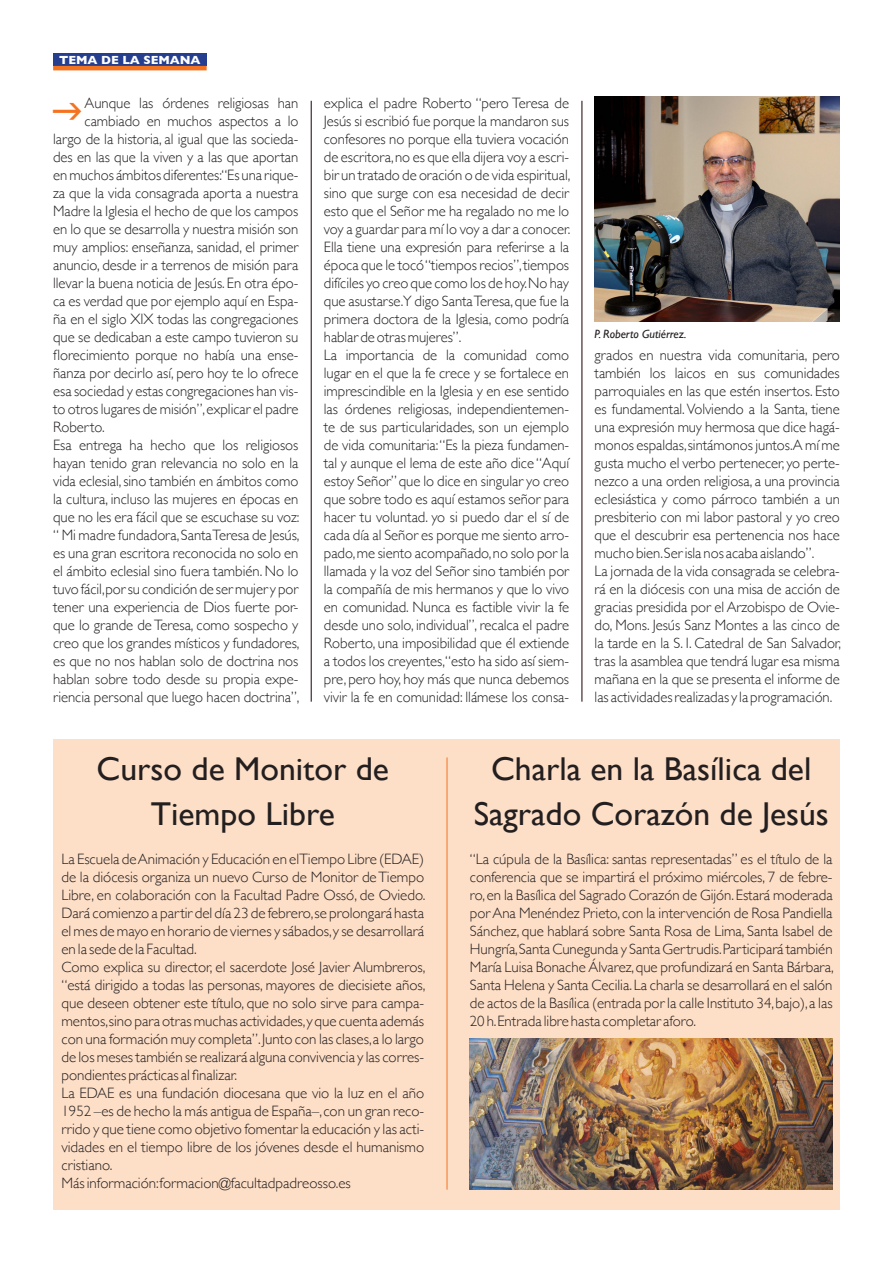
<style>
.page{position:relative;width:893px;height:1263px;background:#fff}
.page>*{position:absolute;margin:0;border:0;box-sizing:border-box;transform-origin:0 0}
.t1{font:33px/45px "Gill Sans";color:#231f20;text-align:center}
.Texto_general{font:300 15px/18px "Gill Sans";color:#231f20;text-align:justify}
.t2{font:italic 12px "Gill Sans";color:#231f20}
.t3{font:700 12px "Gill Sans";color:#fff}
</style>
<div class="page">
<div style="left:53px;top:53px;width:154px;height:13px;background:#253f8e"></div>
<hr style="left:582px;top:101px;width:1px;height:601px;background:#1b0000">
<hr style="left:53px;top:66px;width:154px;height:4px;background:#f47321">
<hr style="left:311px;top:101px;width:1px;height:601px;background:#1b0000">
<div style="left:53px;top:739px;width:787px;height:471px;background:#fddec6"></div>
<img style="left:595px;top:97px;width:245px;height:224px">
<img style="left:470px;top:1039px;width:363px;height:150px">
<hr style="left:447px;top:757px;width:1px;height:432px;background:#f47321">
<p class="t3" style="left:59px;top:50px;width:143px">TEMA DE LA SEMANA</p>
<p class="Texto_general" style="left:85px;top:93px;width:215px">Aunque las órdenes religiosas han</p>
<p class="Texto_general" style="left:85px;top:111px;width:215px">cambiado en muchos aspectos a lo</p>
<p class="Texto_general" style="left:53px;top:129px;width:247px">largo de la historia, al igual que las socieda-</p>
<p class="Texto_general" style="left:53px;top:147px;width:247px">des en las que la viven y a las que aportan</p>
<p class="Texto_general" style="left:53px;top:165px;width:247px">en muchos ámbitos diferentes:“Es una rique-</p>
<p class="Texto_general" style="left:53px;top:183px;width:247px">za que la vida consagrada aporta a nuestra</p>
<p class="Texto_general" style="left:53px;top:201px;width:247px">Madre la Iglesia el hecho de que los campos</p>
<p class="Texto_general" style="left:53px;top:219px;width:247px">en lo que se desarrolla y nuestra misión son</p>
<p class="Texto_general" style="left:53px;top:237px;width:247px">muy amplios: enseñanza, sanidad, el primer</p>
<p class="Texto_general" style="left:53px;top:255px;width:247px">anuncio, desde ir a terrenos de misión para</p>
<p class="Texto_general" style="left:53px;top:273px;width:247px">llevar la buena noticia de Jesús. En otra épo-</p>
<p class="Texto_general" style="left:53px;top:291px;width:247px">ca es verdad que por ejemplo aquí en Espa-</p>
<p class="Texto_general" style="left:53px;top:309px;width:247px">ña en el siglo XIX todas las congregaciones</p>
<p class="Texto_general" style="left:53px;top:327px;width:247px">que se dedicaban a este campo tuvieron su</p>
<p class="Texto_general" style="left:53px;top:345px;width:247px">florecimiento porque no había una ense-</p>
<p class="Texto_general" style="left:53px;top:363px;width:247px">ñanza por decirlo así, pero hoy te lo ofrece</p>
<p class="Texto_general" style="left:53px;top:381px;width:247px">esa sociedad y estas congregaciones han vis-</p>
<p class="Texto_general" style="left:53px;top:399px;width:247px">to otros lugares de misión”, explicar el padre</p>
<p class="Texto_general" style="left:53px;top:417px;width:53px">Roberto.</p>
<p class="Texto_general" style="left:53px;top:435px;width:248px">Esa entrega ha hecho que los religiosos hayan tenido gran relevancia no solo en la vida eclesial, sino también en ámbitos como la cultura, incluso las mujeres en épocas en que no les era fácil que se escuchase su voz: “ Mi madre fundadora, Santa Teresa de Jesús, es una gran escritora reconocida no solo en el ámbito eclesial sino fuera también. No lo tuvo fácil,por su condición de ser mujer y por tener una experiencia de Dios fuerte por&shy;que lo grande de Teresa, como sospecho y creo que los grandes místicos y fundadores, es que no nos hablan solo de doctrina nos hablan sobre todo desde su propia expe&shy;riencia personal que luego hacen doctrina”,</p>
<p class="Texto_general" style="left:324px;top:93px;width:248px">explica el padre Roberto “pero Teresa de Jesús si escribió fue porque la mandaron sus confesores no porque ella tuviera vocación de escritora, no es que ella dijera voy a escri&shy;bir un tratado de oración o de vida espiritual, sino que surge con esa necesidad de decir esto que el Señor me ha regalado no me lo voy a guardar para mí lo voy a dar a conocer.<br>Ella tiene una expresión para referirse a la época que le tocó “tiempos recios”, tiempos difíciles yo creo que como los de hoy. No hay que asustarse.Y digo Santa Teresa, que fue la primera doctora de la Iglesia, como podría hablar de otras mujeres”.</p>
<p class="Texto_general" style="left:324px;top:345px;width:247px">La importancia de la comunidad como lugar en el que la fe crece y se fortalece en imprescindible en la Iglesia y en ese sentido las órdenes religiosas, independientemen&shy;te de sus particularidades, son un ejemplo de vida comunitaria: “Es la pieza fundamen&shy;tal y aunque el lema de este año dice “Aquí estoy Señor” que lo dice en singular yo creo que sobre todo es aquí estamos señor para hacer tu voluntad. yo si puedo dar el sí de cada día al Señor es porque me siento arro&shy;pado, me siento acompañado, no solo por la llamada y la voz del Señor sino también por la compañía de mis hermanos y que lo vivo en comunidad. Nunca es factible vivir la fe desde uno solo, individual”, recalca el padre Roberto, una imposibilidad que él extiende a todos los creyentes,“esto ha sido así siem&shy;pre, pero hoy, hoy más que nunca debemos vivir la fe en comunidad: llámese los consa-</p>
<p class="Texto_general" style="left:595px;top:345px;width:247px">grados en nuestra vida comunitaria, pero también los laicos en sus comunidades parroquiales en las que estén insertos. Esto es fundamental. Volviendo a la Santa, tiene una expresión muy hermosa que dice hagá&shy;monos espaldas, sintámonos juntos.A mí me gusta mucho el verbo pertenecer, yo perte&shy;nezco a una orden religiosa, a una provincia eclesiástica y como párroco también a un presbiterio con mi labor pastoral y yo creo que el descubrir esa pertenencia nos hace mucho bien.Ser isla nos acaba aislando”.</p>
<p class="t2" style="left:595px;top:327px;width:93px">P. Roberto Gutiérrez.</p>
<p class="Texto_general" style="left:595px;top:561px;width:248px">La jornada de la vida consagrada se celebra&shy;rá en la diócesis con una misa de acción de gracias presidida por el Arzobispo de Ovie&shy;do, Mons. Jesús Sanz Montes a las cinco de la tarde en la S. I. Catedral de San Salvador, tras la asamblea que tendrá lugar esa misma mañana en la que se presenta el informe de las actividades realizadas y la programación.</p>
<p class="t1" style="left:97px;top:746px;width:294px">Curso de Monitor de<br>Tiempo Libre</p>
<p class="Texto_general" style="left:61px;top:849px;width:365px">La Escuela de Animación y Educación en el Tiempo Libre (EDAE) de la diócesis organiza un nuevo Curso de Monitor de Tiempo Libre, en colaboración con la Facultad Padre Ossó, de Oviedo.<br>Dará comienzo a partir del día 23 de febrero, se prolongará hasta el mes de mayo en horario de viernes y sábados, y se desarrollará en la sede de la Facultad.</p>
<p class="Texto_general" style="left:61px;top:957px;width:365px">Como explica su director, el sacerdote José Javier Alumbreros, “está dirigido a todas las personas, mayores de diecisiete años, que deseen obtener este título, que no solo sirve para campa&shy;mentos,sino para otras muchas actividades,y que cuenta además con una formación muy completa”. Junto con las clases, a lo largo de los meses también se realizará alguna convivencia y las corres&shy;pondientes prácticas al finalizar.</p>
<p class="Texto_general" style="left:61px;top:1083px;width:364px">La EDAE es una fundación diocesana que vio la luz en el año 1952 –es de hecho la más antigua de España–, con un gran reco&shy;rrido y que tiene como objetivo fomentar la educación y las acti&shy;vidades en el tiempo libre de los jóvenes desde el humanismo cristiano.</p>
<p class="Texto_general" style="left:61px;top:1173px;width:291px">Más información:formacion@facultadpadreosso.es</p>
<p class="t1" style="left:474px;top:746px;width:357px">Charla en la Basílica del<br>Sagrado Corazón de Jesús</p>
<p class="Texto_general" style="left:470px;top:849px;width:365px">“La cúpula de la Basílica: santas representadas” es el título de la conferencia que se impartirá el próximo miércoles, 7 de febre&shy;ro, en la Basílica del Sagrado Corazón de Gijón. Estará moderada por Ana Menéndez Prieto, con la intervención de Rosa Pandiella Sánchez, que hablará sobre Santa Rosa de Lima, Santa Isabel de Hungría, Santa Cunegunda y Santa Gertrudis. Participará también María Luisa Bonache Álvarez, que profundizará en Santa Bárbara, Santa Helena y Santa Cecilia. La charla se desarrollará en el salón de actos de la Basílica (entrada por la calle Instituto 34, bajo), a las 20 h.Entrada libre hasta completar aforo.</p>
</div>
